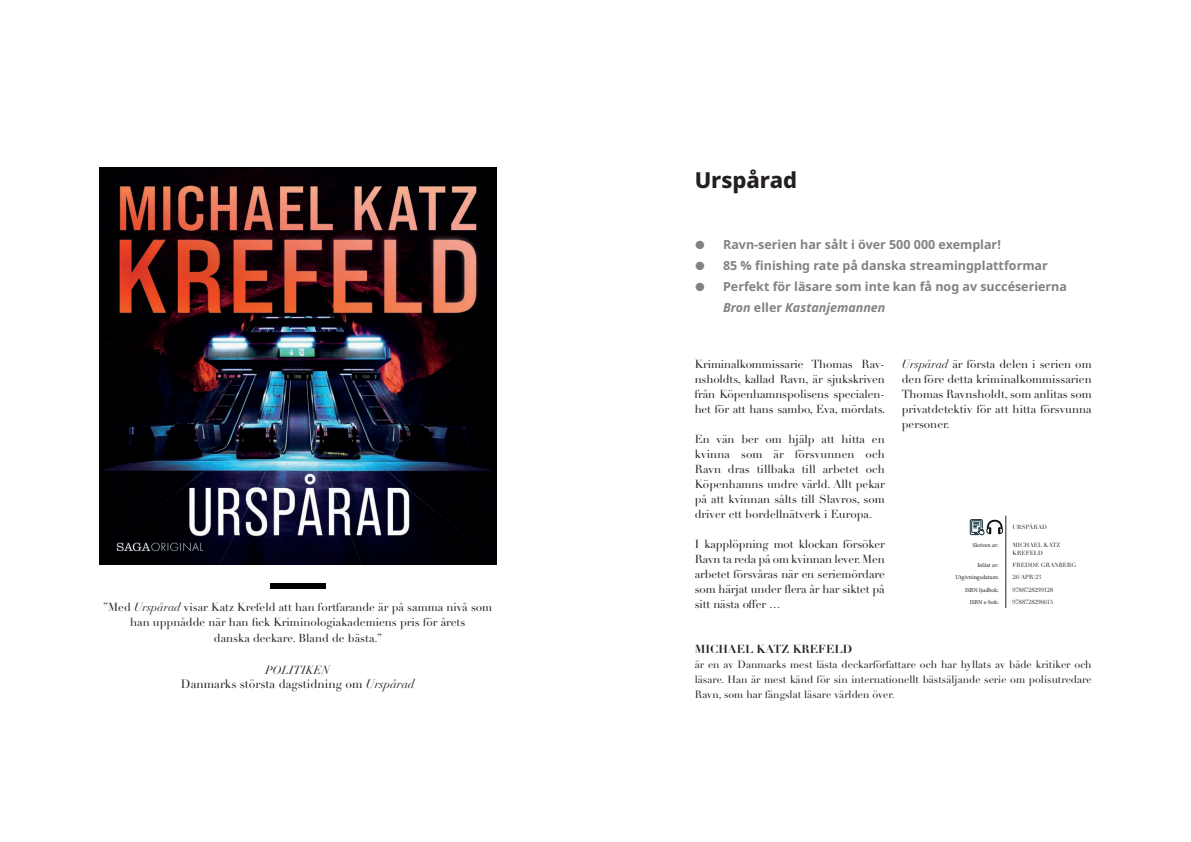
<style>
.page{position:relative;width:1191px;height:842px;background:#fff}
.page>*{position:absolute;margin:0;border:0;box-sizing:border-box;transform-origin:0 0}
.t1{font:800 22px "Noto Sans";letter-spacing:-.005em;color:#231f20}
.t2{font:700 12.5px/21px "Noto Sans";color:#808285}
.t3{font:12px "Didot LT Pro";color:#231f20}
.t4{font:11.5px/15px "Didot LT Pro";color:#231f20;text-align:justify}
.t5{font:700 11.5px "Didot LT Pro";color:#231f20}
.t6{font:italic 11.5px "Didot LT Pro";color:#231f20}
.t7{font:10.5px/15px "Didot LT Pro";color:#231f20;text-align:justify}
.t8{font:6px/8px "Didot LT Pro";color:#231f20}
.t9{font:6px "Minion Pro";letter-spacing:-.005em;color:#231f20}
.s1{font-style:italic}
.s2{font-family:"Depot New";font-weight:400}
</style>
<div class="page">
<svg style="left:970px;top:516px;width:36px;height:92px"></svg>
<img style="left:99px;top:168px;width:397px;height:397px">
<div style="left:270px;top:583px;width:55px;height:5px;background:#000"></div>
<p class="t4" style="left:103px;top:599px;width:390px;line-height:15.5px;text-align:center">”Med <span class="s1">Urspårad</span> visar Katz Krefeld att han fortfarande är på samma nivå som han uppnådde när han fick Kriminologiakademiens pris för årets<br>danska deckare. Bland de bästa.”</p>
<p class="t6" style="left:265px;top:663px;width:66px">POLITIKEN</p>
<p class="t3" style="left:181px;top:677px;width:235px">Danmarks största dagstidning om <span class="s1">Urspårad</span></p>
<p class="t1" style="left:694px;top:164px;width:104px">Urspårad</p>
<p class="t2" style="left:695px;top:234px;width:307px"><span class="s2">●</span> Ravn-serien har sålt i över 500 000 exemplar!</p>
<p class="t2" style="left:695px;top:255px;width:354px"><span class="s2">●</span> 85 % finishing rate på danska streamingplattformar</p>
<p class="t2" style="left:723px;top:276px;width:345px;text-indent:-28px"><span class="s2">●</span> Perfekt för läsare som inte kan få nog av succéserierna<br><span class="s1">Bron</span> eller <span class="s1">Kastanjemannen</span></p>
<p class="t4" style="left:694px;top:356px;width:192px;text-align:left">Kriminalkommissarie Thomas Rav&shy;nsholdts, kallad Ravn, är sjukskriven från Köpenhamnspolisens specialen&shy;het för att hans sambo, Eva, mördats.</p>
<p class="t4" style="left:694px;top:431px;width:191px">En vän ber om hjälp att hitta en kvinna som är försvunnen och Ravn dras tillbaka till arbetet och Köpenhamns undre värld. Allt pekar på att kvinnan sålts till Slavros, som driver ett bordellnätverk i Europa.</p>
<p class="t4" style="left:694px;top:536px;width:191px">I kapplöpning mot klockan försöker Ravn ta reda på om kvinnan lever. Men arbetet försvåras när en seriemördare som härjat under flera år har siktet på sitt nästa offer …</p>
<p class="t4" style="left:901px;top:356px;width:191px"><span class="s1">Urspårad</span> är första delen i serien om den före detta kriminalkommissarien Thomas Ravnsholdt, som anlitas som privatdetektiv för att hitta försvunna personer.</p>
<p class="t8" style="left:1012px;top:523px;width:36px">URSPÅRAD</p>
<p class="t9" style="left:972px;top:541px;width:28px">Skriven av:</p>
<p class="t8" style="left:1012px;top:541px;width:49px">MICHAEL KATZ<br>KREFELD</p>
<p class="t9" style="left:977px;top:561px;width:23px">Inläst av:</p>
<p class="t8" style="left:1012px;top:561px;width:65px">FREDDE GRANBERG</p>
<p class="t9" style="left:955px;top:573px;width:45px">Utgivningsdatum:</p>
<p class="t8" style="left:1012px;top:573px;width:30px">26/APR/23</p>
<p class="t9" style="left:965px;top:586px;width:35px">ISBN ljudbok:</p>
<p class="t8" style="left:1012px;top:586px;width:42px">9788728299128</p>
<p class="t9" style="left:969px;top:598px;width:31px">ISBN e-bok:</p>
<p class="t8" style="left:1012px;top:598px;width:42px">9788728296615</p>
<p class="t5" style="left:694px;top:642px;width:159px">MICHAEL KATZ KREFELD</p>
<p class="t7" style="left:694px;top:657px;width:398px">är en av Danmarks mest lästa deckarförfattare och har hyllats av både kritiker och läsare. Han är mest känd för sin internationellt bästsäljande serie om polisutredare Ravn, som har fängslat läsare världen över.</p>
</div>
